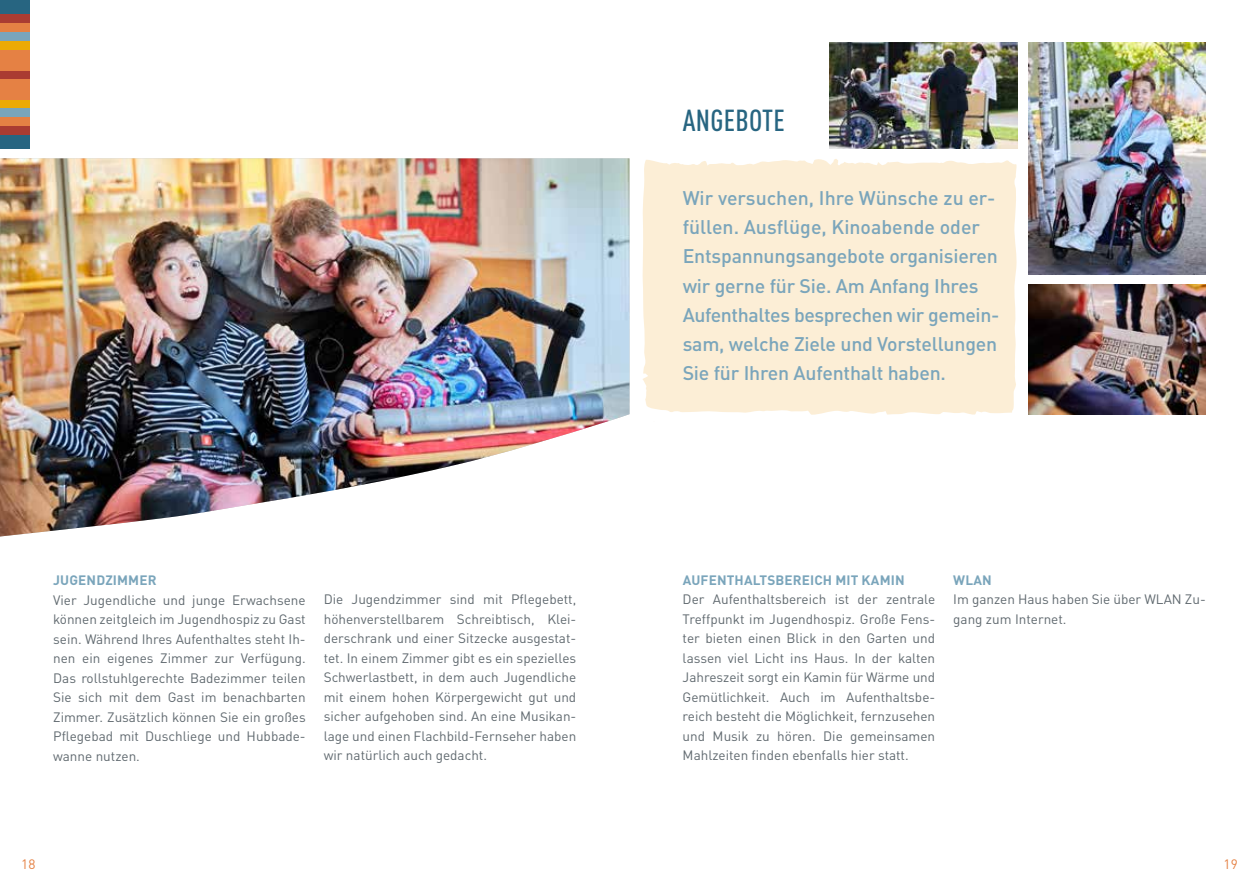
<style>
.page{position:relative;width:1259px;height:893px;background:#fff}
.page>*{position:absolute;margin:0;border:0;box-sizing:border-box;transform-origin:0 0}
.t1{font:500 condensed 30px "DIN Pro";letter-spacing:.01em;color:#276581}
.t2{font:500 19.5px/29.2px "DIN Pro";letter-spacing:-.01em;color:#7aa5bb}
.t3{font:13.5px/19.5px "DIN Pro";color:#60696f;text-align:justify}
.t4{font:700 13.5px "DIN Pro";letter-spacing:.01em;color:#7aa5bb}
.t5{font:13.5px "DIN Pro";color:#e58144}
</style>
<div class="page">
<div style="left:0;top:0;width:30px;height:14px;background:#276581"></div>
<div style="left:0;top:14px;width:30px;height:9px;background:#aa3c32"></div>
<div style="left:0;top:23px;width:30px;height:9px;background:#e58144"></div>
<div style="left:0;top:32px;width:30px;height:9px;background:#7aa5bb"></div>
<div style="left:0;top:41px;width:30px;height:9px;background:#ecaa05"></div>
<div style="left:0;top:70px;width:30px;height:9px;background:#aa3c32"></div>
<div style="left:0;top:99px;width:30px;height:9px;background:#ecaa05"></div>
<div style="left:0;top:108px;width:30px;height:9px;background:#7aa5bb"></div>
<div style="left:0;top:117px;width:30px;height:9px;background:#e58144"></div>
<div style="left:0;top:126px;width:30px;height:9px;background:#aa3c32"></div>
<div style="left:0;top:135px;width:30px;height:14px;background:#276581"></div>
<div style="left:0;top:50px;width:30px;height:20px;background:#e58144"></div>
<div style="left:0;top:79px;width:30px;height:20px;background:#e58144"></div>
<div style="left:642px;top:159px;width:375px;height:256px;background:#fceed6"></div>
<img style="left:1028px;top:285px;width:177px;height:130px">
<img style="left:829px;top:43px;width:188px;height:106px">
<img style="left:1028px;top:43px;width:177px;height:231px">
<img style="left:0;top:158px;width:629px;height:378px">
<h1 class="t1" style="left:683px;top:99px;width:104px">ANGEBOTE</h1>
<p class="t4" style="left:53px;top:570px;width:105px">JUGENDZIMMER</p>
<p class="t3" style="left:53px;top:589px;width:254px">Vier Jugendliche und junge Erwachsene können zeitgleich im Jugendhospiz zu Gast sein. Während Ihres Aufenthaltes steht Ih&shy;nen ein eigenes Zimmer zur Verfügung.<br>Das rollstuhlgerechte Badezimmer teilen Sie sich mit dem Gast im benachbarten Zimmer. Zusätzlich können Sie ein großes Pflegebad mit Duschliege und Hubbade&shy;wanne nutzen.</p>
<p class="t3" style="left:324px;top:589px;width:254px">Die Jugendzimmer sind mit Pflegebett, höhenverstellbarem Schreibtisch, Klei&shy;derschrank und einer Sitzecke ausgestat&shy;tet. In einem Zimmer gibt es ein spezielles Schwerlastbett, in dem auch Jugendliche mit einem hohen Körpergewicht gut und sicher aufgehoben sind. An eine Musikan&shy;lage und einen Flachbild-Fernseher haben wir natürlich auch gedacht.</p>
<p class="t2" style="left:682px;top:182px;width:318px">Wir versuchen, Ihre Wünsche zu er&shy;füllen. Ausflüge, Kinoabende oder Entspannungsangebote organisieren wir gerne für Sie. Am Anfang Ihres Aufenthaltes besprechen wir gemein&shy;sam, welche Ziele und Vorstellungen Sie für Ihren Aufenthalt haben.</p>
<p class="t4" style="left:683px;top:569px;width:223px">AUFENTHALTSBEREICH MIT KAMIN</p>
<p class="t3" style="left:682px;top:589px;width:254px">Der Aufenthaltsbereich ist der zentrale Treffpunkt im Jugendhospiz. Große Fens&shy;ter bieten einen Blick in den Garten und lassen viel Licht ins Haus. In der kalten Jahreszeit sorgt ein Kamin für Wärme und Gemütlichkeit. Auch im Aufenthaltsbe&shy;reich besteht die Möglichkeit, fernzusehen und Musik zu hören. Die gemeinsamen Mahlzeiten finden ebenfalls hier statt.</p>
<p class="t4" style="left:953px;top:569px;width:40px">WLAN</p>
<p class="t3" style="left:953px;top:589px;width:254px">Im ganzen Haus haben Sie über WLAN Zu&shy;gang zum Internet.</p>
<p class="t5" style="left:21px;top:854px;width:16px">18</p>
<p class="t5" style="left:1223px;top:854px;width:16px">19</p>
</div>
